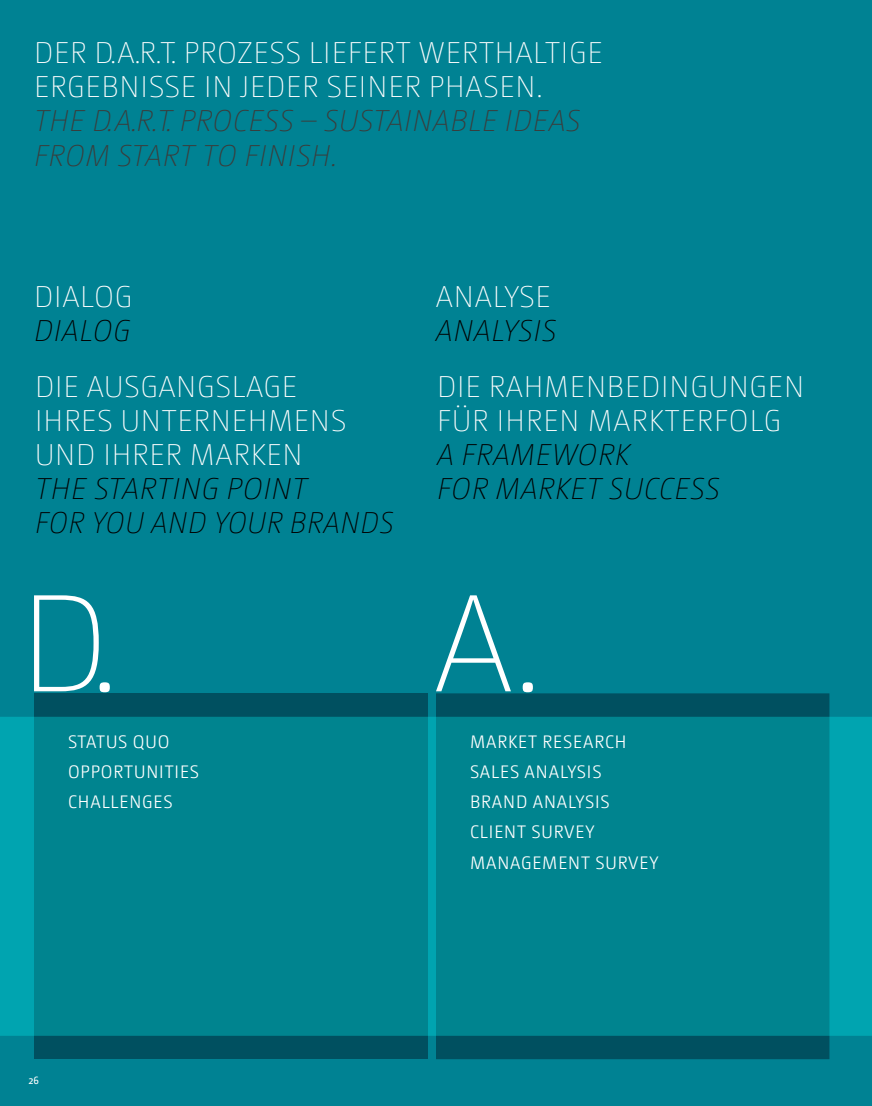
<style>
.page{position:relative;width:872px;height:1106px;background:#008293}
.page>*{position:absolute;margin:0;border:0;box-sizing:border-box;transform-origin:0 0}
.t1{font:200 30px/34px "Camingo";letter-spacing:.025em;color:#fff}
.t2{font:italic 200 30px/34px "Camingo";letter-spacing:.025em;color:#000}
.t3{font:italic 200 30px "Camingo";letter-spacing:.025em;color:#3b3b3a}
.t4{font:300 18px/30px "Camingo";letter-spacing:.05em;color:#fff}
.t5{font:10.5px "Camingo";color:#fff;scale:.95 1}
</style>
<div class="page">
<div style="left:436px;top:693px;width:393px;height:366px;background:#005060"></div>
<div style="left:34px;top:693px;width:393px;height:366px;background:#005060"></div>
<svg style="left:0;top:716px;width:872px;height:319px"></svg>
<svg style="left:34px;top:595px;width:76px;height:97px"></svg>
<svg style="left:436px;top:595px;width:97px;height:97px"></svg>
<p class="t1" style="left:34px;top:37px;width:570px">D ER D.A.R.T. PROZESS LIEFERT WERTHALTIGE<br>ERGEBNISSE IN JEDER SEINER PHASEN.</p>
<p class="t3" style="left:34px;top:104px;width:307px">THE D.A.R.T. PROCESS – SUSTA</p>
<p class="t3" style="left:404px;top:104px;width:145px">INABLE IDEAS</p>
<p class="t3" style="left:34px;top:138px;width:305px">FROM STA RT TO FINISH.</p>
<p class="t1" style="left:34px;top:281px;width:100px">D IALOG</p>
<p class="t2" style="left:34px;top:315px;width:96px">DIALOG</p>
<p class="t1" style="left:35px;top:370px;width:313px">DIE AUSGANGSLAGE<br>IHRES UNTERNEHMENS<br>UND IHRER MARKEN</p>
<p class="t2" style="left:35px;top:472px;width:154px">THE STARTING</p>
<p class="t2" style="left:35px;top:472px;width:360px;text-indent:191px">POINT<br>FOR YOU AND YOUR BRANDS</p>
<p class="t1" style="left:436px;top:281px;width:116px">ANALYSE</p>
<p class="t2" style="left:436px;top:315px;width:122px">ANALYSIS</p>
<p class="t1" style="left:437px;top:370px;width:368px">DIE RAHMENBEDINGUNGEN<br>FÜR IHREN MARKTERFOLG</p>
<p class="t2" style="left:437px;top:438px;width:284px">A FRAMEWORK<br>FOR MARKET SUCCESS</p>
<p class="t4" style="left:68px;top:727px;width:133px">STATUS QUO<br>OPPORTUNITIES<br>CHALLENGES</p>
<p class="t4" style="left:470px;top:727px;width:190px">MARKET RESEARCH<br>SALES ANALYSIS<br>BRAND ANALYSIS<br>CLIENT SURVEY<br>MANAGEMENT SURVEY</p>
<p class="t5" style="left:29px;top:1074px;width:12px">26</p>
</div>
